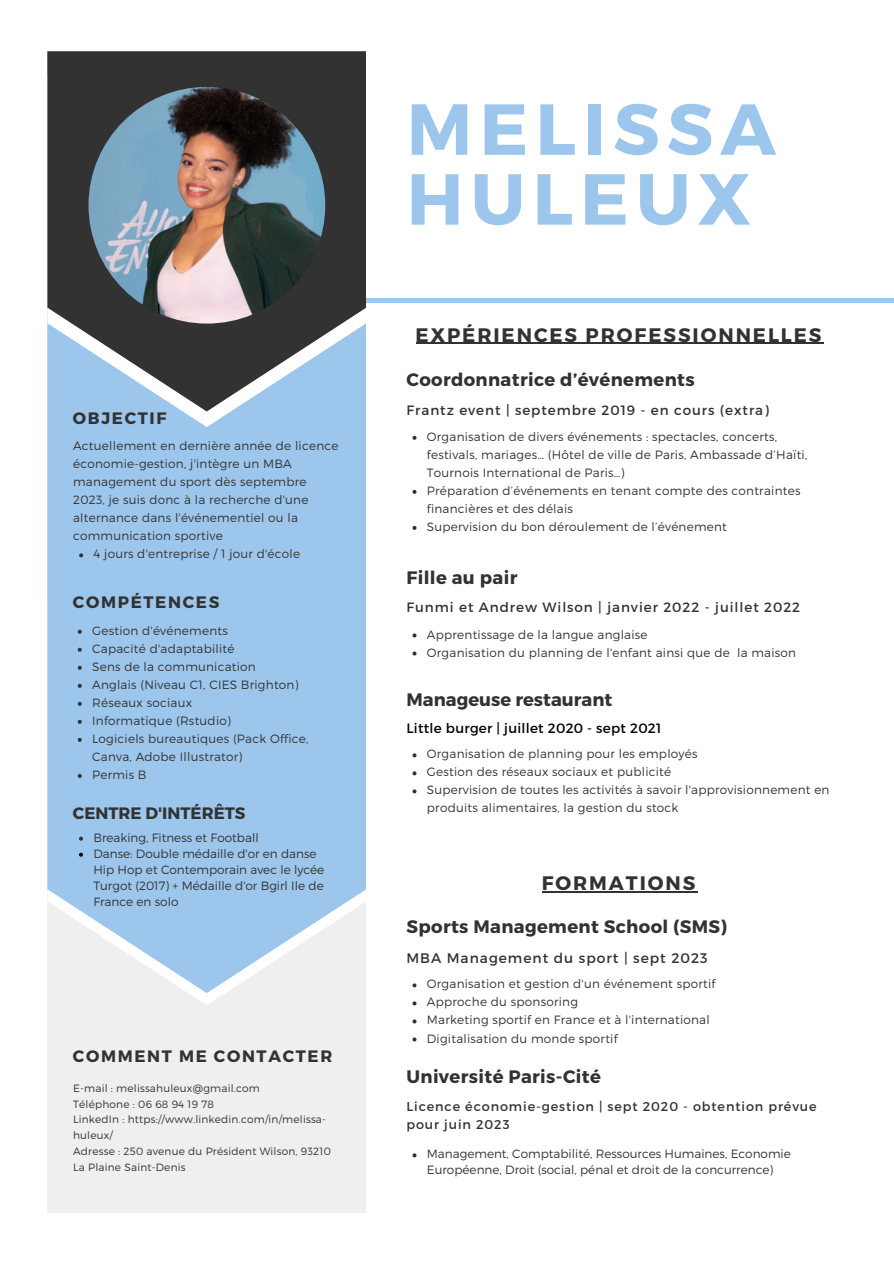
<style>
.page{position:relative;width:894px;height:1264px;background:#fff}
.page>*{position:absolute;margin:0;border:0;box-sizing:border-box;transform-origin:0 0}
.t1{font:700 72px "Montserrat";letter-spacing:.1em;color:#9dc6ec}
.t2{font:700 19.5px "Montserrat";letter-spacing:.1em;color:#323232}
.t3{font:700 18px "Montserrat";letter-spacing:.02em;color:#323232}
.t4{font:700 18px "Montserrat";color:#323232}
.t5{font:700 16.5px "Montserrat";letter-spacing:.1em;color:#323232}
.t6{font:700 16.5px "Montserrat";color:#323232}
.t7{font:13.8px "Montserrat";letter-spacing:.07em;color:#323232}
.t8{font:13.5px "Montserrat";letter-spacing:.07em;color:#323232}
.t9{font:13.5px "Montserrat";letter-spacing:.02em;color:#000}
.t10{font:12.75px/18.6px "Montserrat";letter-spacing:.07em;color:#323232}
.t11{font:300 12px/18px "Montserrat";letter-spacing:.02em;color:#323232}
.t12{font:300 12px/16px "Montserrat";color:#323232}
.t13{font:300 10.5px/15.8px "Montserrat";letter-spacing:.02em;color:#323232}
</style>
<div class="page">
<div style="left:47px;top:51px;width:319px;height:1161px;background:#efefef"></div>
<svg style="left:47px;top:427px;width:319px;height:566px;background:#a4caec"></svg>
<svg style="left:47px;top:411px;width:319px;height:16px;background:#a4caed"></svg>
<svg style="left:47px;top:51px;width:319px;height:360px;background:#51585e"></svg>
<div style="left:366px;top:298px;width:527px;height:5px;background:#9dc6ec"></div>
<img style="left:88px;top:87px;width:237px;height:236px;border-radius:50%">
<svg style="left:79px;top:553px;width:4px;height:4px"></svg>
<svg style="left:78px;top:629px;width:4px;height:4px"></svg>
<svg style="left:78px;top:647px;width:4px;height:4px"></svg>
<svg style="left:78px;top:665px;width:4px;height:4px"></svg>
<svg style="left:78px;top:683px;width:4px;height:4px"></svg>
<svg style="left:78px;top:702px;width:4px;height:4px"></svg>
<svg style="left:78px;top:720px;width:4px;height:4px"></svg>
<svg style="left:78px;top:738px;width:4px;height:4px"></svg>
<svg style="left:78px;top:774px;width:4px;height:4px"></svg>
<svg style="left:412px;top:436px;width:4px;height:4px"></svg>
<svg style="left:412px;top:490px;width:4px;height:4px"></svg>
<svg style="left:412px;top:526px;width:4px;height:4px"></svg>
<hr style="left:415px;top:343px;width:408px;height:1px;background:#323232">
<svg style="left:412px;top:633px;width:4px;height:4px"></svg>
<svg style="left:412px;top:651px;width:4px;height:4px"></svg>
<svg style="left:412px;top:753px;width:4px;height:4px"></svg>
<svg style="left:412px;top:771px;width:4px;height:4px"></svg>
<svg style="left:412px;top:789px;width:4px;height:4px"></svg>
<svg style="left:412px;top:983px;width:4px;height:4px"></svg>
<svg style="left:412px;top:1001px;width:4px;height:4px"></svg>
<svg style="left:412px;top:1019px;width:4px;height:4px"></svg>
<svg style="left:412px;top:1037px;width:4px;height:4px"></svg>
<hr style="left:541px;top:891px;width:156px;height:1px;background:#323232">
<svg style="left:412px;top:1153px;width:4px;height:4px"></svg>
<svg style="left:79px;top:836px;width:4px;height:4px"></svg>
<svg style="left:79px;top:852px;width:4px;height:4px"></svg>
<p class="t5" style="left:73px;top:407px;width:95px">OBJECTIF</p>
<p class="t11" style="left:73px;top:436px;width:267px">Actuellement en dernière année de licence économie-gestion, j'intègre un MBA management du sport dès septembre 2023, je suis donc à la recherche d'une alternance dans l'événementiel ou la communication sportive</p>
<p class="t11" style="left:93px;top:544px;width:208px">4 jours d'entreprise / 1 jour d'école</p>
<p class="t5" style="left:73px;top:591px;width:148px">COMPÉTENCES</p>
<p class="t11" style="left:92px;top:621px;width:137px">Gestion d'événements</p>
<p class="t11" style="left:92px;top:639px;width:144px">Capacité d'adaptabilité</p>
<p class="t11" style="left:92px;top:657px;width:165px">Sens de la communication</p>
<p class="t11" style="left:92px;top:675px;width:208px">Anglais (Niveau C1, CIES Brighton)</p>
<p class="t11" style="left:92px;top:693px;width:101px">Réseaux sociaux</p>
<p class="t11" style="left:92px;top:711px;width:140px">Informatique (Rstudio)</p>
<p class="t11" style="left:92px;top:729px;width:218px">Logiciels bureautiques (Pack Office,<br>Canva, Adobe Illustrator)</p>
<p class="t11" style="left:92px;top:765px;width:56px">Permis B</p>
<p class="t6" style="left:73px;top:802px;width:174px">CENTRE D'INTÉRÊTS</p>
<p class="t12" style="left:93px;top:828px;width:167px">Breaking, Fitness et Football</p>
<p class="t12" style="left:93px;top:844px;width:232px">Danse: Double médaille d'or en danse<br>Hip Hop et Contemporain avec le lycée<br>Turgot (2017) + Médaille d'or Bgirl Ile de<br>France en solo</p>
<p class="t5" style="left:73px;top:1045px;width:261px">COMMENT ME CONTACTER</p>
<p class="t13" style="left:73px;top:1079px;width:188px">E-mail : melissahuleux@gmail.com</p>
<p class="t13" style="left:73px;top:1095px;width:142px">Téléphone : 06 68 94 19 78</p>
<p class="t13" style="left:73px;top:1111px;width:254px">LinkedIn : https://www.linkedin.com/in/melissa&shy;huleux/</p>
<p class="t13" style="left:73px;top:1142px;width:259px">Adresse : 250 avenue du Président Wilson, 93210<br>La Plaine Saint-Denis</p>
<p class="t1" style="left:406px;top:82px;width:370px">MELISSA</p>
<p class="t1" style="left:406px;top:152px;width:345px">HULEUX</p>
<p class="t2" style="left:415px;top:322px;width:407px">EXPÉRIENCES PROFESSIONNELLES</p>
<p class="t3" style="left:406px;top:368px;width:290px">Coordonnatrice d’événements</p>
<p class="t8" style="left:406px;top:401px;width:364px">Frantz event | septembre 2019 - en cours (extra)</p>
<p class="t11" style="left:427px;top:427px;width:382px">Organisation de divers événements : spectacles, concerts, festivals, mariages… (Hôtel de ville de Paris, Ambassade d’Haïti,<br>Tournois International de Paris…)</p>
<p class="t11" style="left:427px;top:481px;width:375px">Préparation d’événements en tenant compte des contraintes financières et des délais</p>
<p class="t11" style="left:427px;top:517px;width:301px">Supervision du bon déroulement de l’événement</p>
<p class="t3" style="left:406px;top:565px;width:112px">Fille au pair</p>
<p class="t8" style="left:406px;top:599px;width:395px">Funmi et Andrew Wilson | janvier 2022 - juillet 2022</p>
<p class="t11" style="left:427px;top:624px;width:222px">Apprentissage de la langue anglaise</p>
<p class="t11" style="left:427px;top:642px;width:370px">Organisation du planning de l'enfant ainsi que de la maison</p>
<p class="t4" style="left:406px;top:688px;width:207px">Manageuse restaurant</p>
<p class="t9" style="left:406px;top:719px;width:256px">Little burger | juillet 2020 - sept 2021</p>
<p class="t11" style="left:427px;top:744px;width:272px">Organisation de planning pour les employés</p>
<p class="t11" style="left:427px;top:762px;width:246px">Gestion des réseaux sociaux et publicité</p>
<p class="t11" style="left:427px;top:780px;width:404px">Supervision de toutes les activités à savoir l'approvisionnement en produits alimentaires, la gestion du stock</p>
<p class="t2" style="left:541px;top:870px;width:155px">FORMATIONS</p>
<p class="t3" style="left:406px;top:915px;width:322px">Sports Management School (SMS)</p>
<p class="t7" style="left:406px;top:948px;width:303px">MBA Management du sport | sept 2023</p>
<p class="t11" style="left:427px;top:974px;width:290px">Organisation et gestion d'un événement sportif</p>
<p class="t11" style="left:427px;top:992px;width:152px">Approche du sponsoring</p>
<p class="t11" style="left:427px;top:1010px;width:284px">Marketing sportif en France et à l'international</p>
<p class="t11" style="left:427px;top:1028px;width:192px">Digitalisation du monde sportif</p>
<p class="t3" style="left:406px;top:1065px;width:196px">Université Paris-Cité</p>
<p class="t10" style="left:406px;top:1096px;width:411px">Licence économie-gestion | sept 2020 - obtention prévue pour juin 2023</p>
<p class="t12" style="left:427px;top:1145px;width:365px">Management, Comptabilité, Ressources Humaines, Economie<br>Européenne, Droit (social, pénal et droit de la concurrence)</p>
</div>
